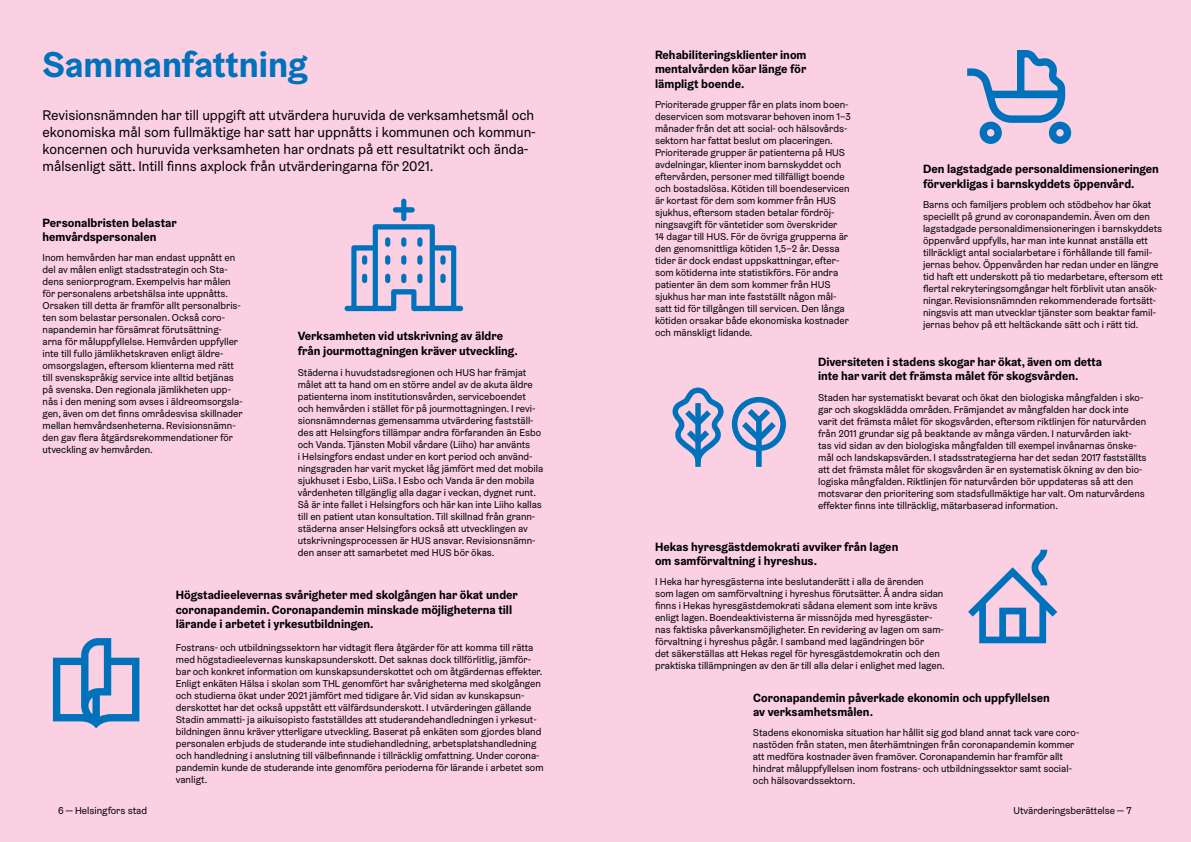
<style>
.page{position:relative;width:1191px;height:842px;background:#fad0e2}
.page>*{position:absolute;margin:0;border:0;box-sizing:border-box;transform-origin:0 0}
.H2_Otsikko_sininen_p{font:700 36px "Helsinki Grotesk";color:#0072bc}
.P_leipis_pt_14{font:14px/16.8px "Helsinki Grotesk";color:#000}
.P_leipis_pt_12_bold{font:700 12px/14.4px "Helsinki Grotesk";color:#000}
.P_leipis{font:10px/12px "Helsinki Grotesk";color:#000}
</style>
<div class="page">
<svg style="left:967px;top:50px;width:104px;height:94px"></svg>
<svg style="left:672px;top:388px;width:51px;height:71px"></svg>
<div style="left:695px;top:403px;width:6px;height:64px;background:#0072bc"></div>
<div style="left:756px;top:418px;width:5px;height:49px;background:#0072bc"></div>
<svg style="left:736px;top:404px;width:45px;height:43px"></svg>
<div style="left:732px;top:397px;width:54px;height:54px;border:6px solid #0072bc;border-radius:50%"></div>
<svg style="left:968px;top:550px;width:89px;height:93px"></svg>
<svg style="left:344px;top:199px;width:119px;height:112px"></svg>
<svg style="left:53px;top:638px;width:86px;height:90px"></svg>
<p class="H2_Otsikko_sininen_p" style="left:43px;top:41px;width:267px">Sammanfattning</p>
<p class="P_leipis_pt_14" style="left:43px;top:107px;width:495px">Revisionsnämnden har till uppgift att utvärdera huruvida de verksamhetsmål och ekonomiska mål som fullmäktige har satt har uppnåtts i kommunen och kommun&shy;koncernen och huruvida verksamheten har ordnats på ett resultatrikt och ända&shy;målsenligt sätt. Intill finns axplock från utvärderingarna för 2021.</p>
<p class="P_leipis_pt_12_bold" style="left:43px;top:215px;width:136px">Personalbristen belastar hemvårdspersonalen</p>
<p class="P_leipis" style="left:43px;top:252px;width:202px">Inom hemvården har man endast uppnått en del av målen enligt stadsstrategin och Sta&shy;dens seniorprogram. Exempelvis har målen för personalens arbetshälsa inte uppnåtts.<br>Orsaken till detta är framför allt personalbris&shy;ten som belastar personalen. Också coro&shy;napandemin har försämrat förutsättning&shy;arna för måluppfyllelse. Hemvården uppfyller inte till fullo jämlikhetskraven enligt äldre&shy;omsorgslagen, eftersom klienterna med rätt till svenskspråkig service inte alltid betjänas på svenska. Den regionala jämlikheten upp&shy;nås i den mening som avses i äldreomsorgsla&shy;gen, även om det finns områdesvisa skillnader mellan hemvårdsenheterna. Revisionsnämn&shy;den gav flera åtgärdsrekommendationer för utveckling av hemvården.</p>
<p class="P_leipis_pt_12_bold" style="left:298px;top:329px;width:222px">Verksamheten vid utskrivning av äldre från jourmottagningen kräver utveckling.</p>
<p class="P_leipis" style="left:298px;top:366px;width:247px">Städerna i huvudstadsregionen och HUS har främjat målet att ta hand om en större andel av de akuta äldre patienterna inom institutionsvården, serviceboendet och hemvården i stället för på jourmottagningen. I revi&shy;sionsnämndernas gemensamma utvärdering fastställ&shy;des att Helsingfors tillämpar andra förfaranden än Esbo och Vanda. Tjänsten Mobil vårdare (Liiho) har använts<br>i Helsingfors endast under en kort period och använd&shy;ningsgraden har varit mycket låg jämfört med det mobila sjukhuset i Esbo, LiiSa. I Esbo och Vanda är den mobila vårdenheten tillgänglig alla dagar i veckan, dygnet runt.<br>Så är inte fallet i Helsingfors och här kan inte Liiho kallas till en patient utan konsultation. Till skillnad från grann&shy;städerna anser Helsingfors också att utvecklingen av utskrivningsprocessen är HUS ansvar. Revisionsnämn&shy;den anser att samarbetet med HUS bör ökas.</p>
<p class="P_leipis_pt_12_bold" style="left:176px;top:588px;width:343px">Högstadieelevernas svårigheter med skolgången har ökat under coronapandemin. Coronapandemin minskade möjligheterna till lärande i arbetet i yrkesutbildningen.</p>
<p class="P_leipis" style="left:176px;top:641px;width:369px">Fostrans- och utbildningssektorn har vidtagit flera åtgärder för att komma till rätta med högstadieelevernas kunskapsunderskott. Det saknas dock tillförlitlig, jämför&shy;bar och konkret information om kunskapsunderskottet och om åtgärdernas effekter.<br>Enligt enkäten Hälsa i skolan som THL genomfört har svårigheterna med skolgången och studierna ökat under 2021 jämfört med tidigare år. Vid sidan av kunskapsun&shy;derskottet har det också uppstått ett välfärdsunderskott. I utvärderingen gällande Stadin ammatti- ja aikuisopisto fastställdes att studerandehandledningen i yrkesut&shy;bildningen ännu kräver ytterligare utveckling. Baserat på enkäten som gjordes bland personalen erbjuds de studerande inte studiehandledning, arbetsplatshandledning och handledning i anslutning till välbefinnande i tillräcklig omfattning. Under corona&shy;pandemin kunde de studerande inte genomföra perioderna för lärande i arbetet som vanligt.</p>
<p class="P_leipis_pt_12_bold" style="left:655px;top:47px;width:153px;text-align:justify">Rehabiliteringsklienter inom mentalvården köar länge för lämpligt boende.</p>
<p class="P_leipis" style="left:655px;top:99px;width:197px">Prioriterade grupper får en plats inom boen&shy;deservicen som motsvarar behoven inom 1–3 månader från det att social- och hälsovårds&shy;sektorn har fattat beslut om placeringen.<br>Prioriterade grupper är patienterna på HUS avdelningar, klienter inom barnskyddet och eftervården, personer med tillfälligt boende och bostadslösa. Kötiden till boendeservicen är kortast för dem som kommer från HUS sjukhus, eftersom staden betalar fördröj&shy;ningsavgift för väntetider som överskrider<br>14 dagar till HUS. För de övriga grupperna är den genomsnittliga kötiden 1,5–2 år. Dessa tider är dock endast uppskattningar, efter&shy;som kötiderna inte statistikförs. För andra patienter än dem som kommer från HUS sjukhus har man inte fastställt någon mål&shy;satt tid för tillgången till servicen. Den långa kötiden orsakar både ekonomiska kostnader och mänskligt lidande.</p>
<p class="P_leipis_pt_12_bold" style="left:923px;top:162px;width:237px">Den lagstadgade personaldimensioneringen förverkligas i barnskyddets öppenvård.</p>
<p class="P_leipis" style="left:923px;top:198px;width:241px">Barns och familjers problem och stödbehov har ökat speciellt på grund av coronapandemin. Även om den lagstadgade personaldimensioneringen i barnskyddets öppenvård uppfylls, har man inte kunnat anställa ett tillräckligt antal socialarbetare i förhållande till famil&shy;jernas behov. Öppenvården har redan under en längre tid haft ett underskott på tio medarbetare, eftersom ett flertal rekryteringsomgångar helt förblivit utan ansök&shy;ningar. Revisionsnämnden rekommenderade fortsätt&shy;ningsvis att man utvecklar tjänster som beaktar famil&shy;jernas behov på ett heltäckande sätt och i rätt tid.</p>
<p class="P_leipis_pt_12_bold" style="left:818px;top:354px;width:286px">Diversiteten i stadens skogar har ökat, även om detta inte har varit det främsta målet för skogsvården.</p>
<p class="P_leipis" style="left:818px;top:391px;width:330px">Staden har systematiskt bevarat och ökat den biologiska mångfalden i sko&shy;gar och skogsklädda områden. Främjandet av mångfalden har dock inte varit det främsta målet för skogsvården, eftersom riktlinjen för naturvården från 2011 grundar sig på beaktande av många värden. I naturvården iakt&shy;tas vid sidan av den biologiska mångfalden till exempel invånarnas önske&shy;mål och landskapsvärden. I stadsstrategierna har det sedan 2017 fastställts att det främsta målet för skogsvården är en systematisk ökning av den bio&shy;logiska mångfalden. Riktlinjen för naturvården bör uppdateras så att den motsvarar den prioritering som stadsfullmäktige har valt. Om naturvårdens effekter finns inte tillräcklig, mätarbaserad information.</p>
<p class="P_leipis_pt_12_bold" style="left:655px;top:539px;width:245px">Hekas hyresgästdemokrati avviker från lagen om samförvaltning i hyreshus.</p>
<p class="P_leipis" style="left:655px;top:576px;width:291px">I Heka har hyresgästerna inte beslutanderätt i alla de ärenden som lagen om samförvaltning i hyreshus förutsätter. Å andra sidan finns i Hekas hyresgästdemokrati sådana element som inte krävs enligt lagen. Boendeaktivisterna är missnöjda med hyresgäster&shy;nas faktiska påverkansmöjligheter. En revidering av lagen om sam&shy;förvaltning i hyreshus pågår. I samband med lagändringen bör<br>det säkerställas att Hekas regel för hyresgästdemokratin och den praktiska tillämpningen av den är till alla delar i enlighet med lagen.</p>
<p class="P_leipis_pt_12_bold" style="left:753px;top:690px;width:298px">Coronapandemin påverkade ekonomin och uppfyllelsen av verksamhetsmålen.</p>
<p class="P_leipis" style="left:753px;top:727px;width:328px">Stadens ekonomiska situation har hållit sig god bland annat tack vare coro&shy;nastöden från staten, men återhämtningen från coronapandemin kommer att medföra kostnader även framöver. Coronapandemin har framför allt hindrat måluppfyllelsen inom fostrans- och utbildningssektor samt social&shy;och hälsovardssektorn.</p>
<p class="P_leipis" style="left:58px;top:804px;width:90px">6 — Helsingfors stad</p>
<p class="P_leipis" style="left:1013px;top:804px;width:120px">Utvärderingsberättelse — 7</p>
</div>
